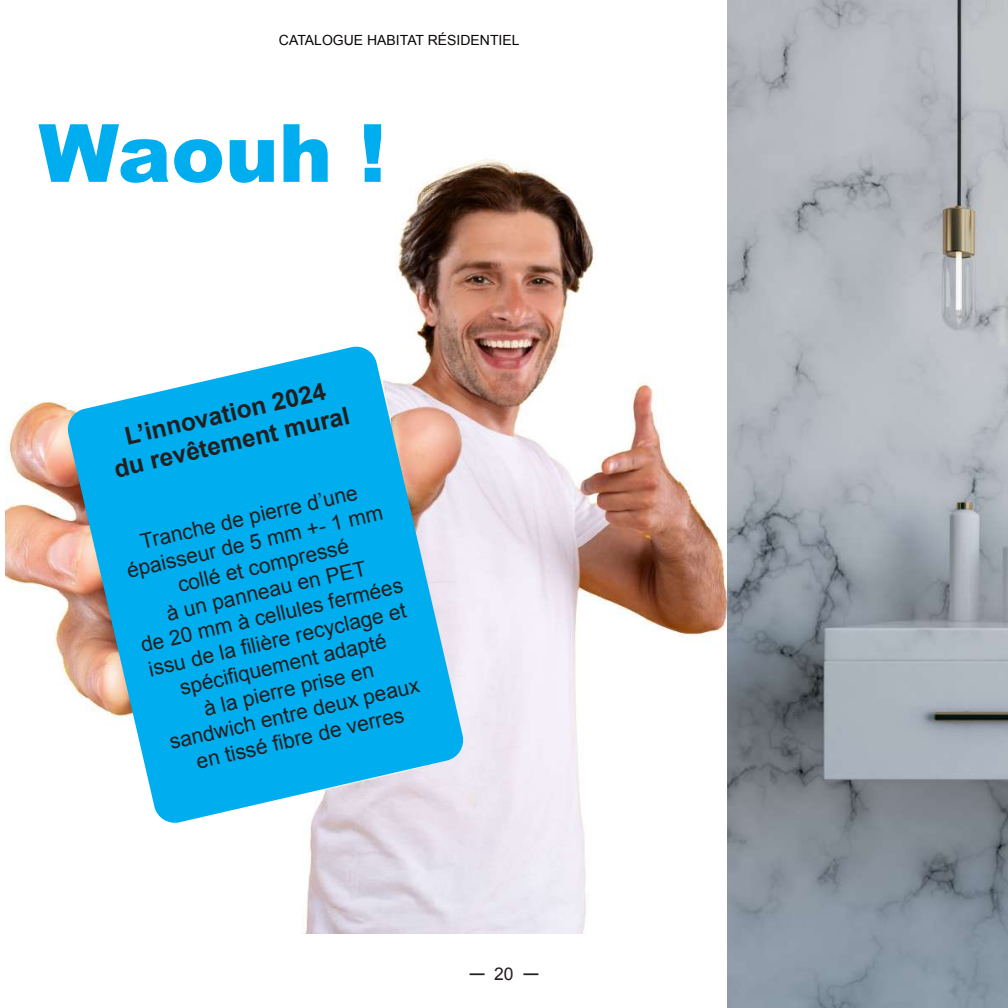
<style>
.page{position:relative;width:1008px;height:1008px;background:#fff}
.page>*{position:absolute;margin:0;border:0;box-sizing:border-box;transform-origin:0 0}
.t1{font:900 80.5px "Arial";color:#00aeef}
.t2{font:700 24.5px/29.4px "Arial";color:#231f20;text-align:center}
.t3{font:21px/25.2px "Arial";color:#231f20;text-align:center}
.t4{font:17.5px "Arial";color:#231f20}
.t5{font:14px "Arial";color:#0a0705}
</style>
<div class="page">
<img style="left:6px;top:67px;width:722px;height:867px">
<img style="left:728px;top:0;width:280px;height:1008px">
<svg style="left:470px;top:973px;width:15px;height:2px"></svg>
<svg style="left:523px;top:973px;width:15px;height:2px"></svg>
<svg style="left:66px;top:345px;width:399px;height:480px;background:#47bbe7"></svg>
<p class="t5" style="left:279px;top:30px;width:242px">CATALOGUE HABITAT RÉSIDENTIEL</p>
<h1 class="t1" style="left:38px;top:95px;width:349px">Waouh !</h1>
<p class="t2" style="left:105px;top:427px;width:242px;rotate:-13deg">L’innovation 2024 du revêtement mural</p>
<p class="t3" style="left:116px;top:535px;width:270px;rotate:-13deg">Tranche de pierre d’une épaisseur de 5 mm +- 1 mm collé et compressé<br>à un panneau en PET<br>de 20 mm à cellules fermées issu de la fi lière recyclage et spécifi quement adapté<br>à la pierre prise en<br>sandwich entre deux peaux en tissé fi bre de verres</p>
<p class="t4" style="left:494px;top:963px;width:21px">20</p>
</div>
